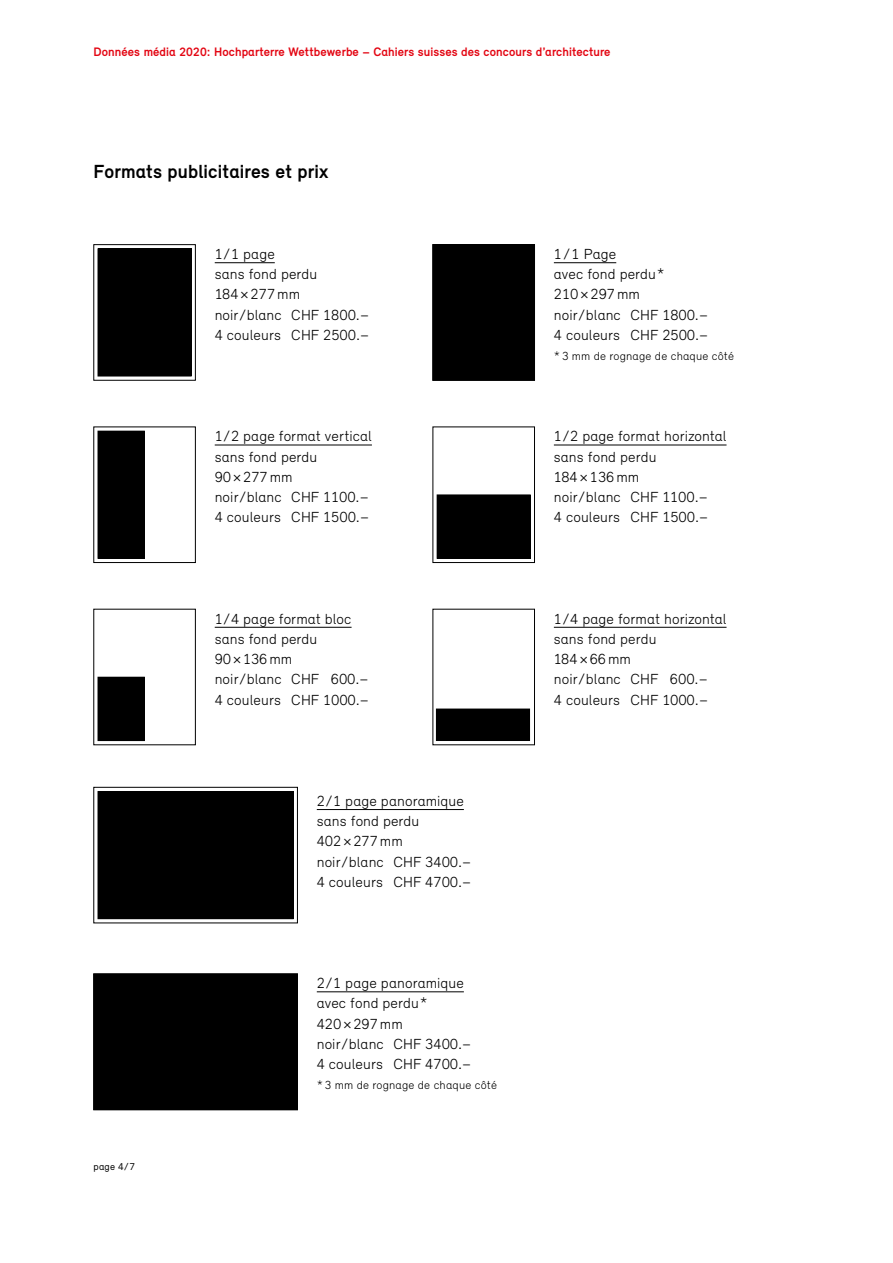
<style>
.page{position:relative;width:893px;height:1263px;background:#fff}
.page>*{position:absolute;margin:0;border:0;box-sizing:border-box;transform-origin:0 0}
.t1{font:19.5px "Relevant Bold 2";letter-spacing:.01em;color:#000}
.t2{font:300 15px/20.2px "Relevant";letter-spacing:.005em;color:#000}
.t3{font:12.6px "Relevant Bold 2";letter-spacing:.01em;color:#e30613}
.t4{font:300 12px "Relevant";letter-spacing:.01em;color:#000}
.t5{font:10.2px "Relevant";color:#000}
</style>
<div class="page">
<hr style="left:215px;top:262px;width:60px;height:1px;background:#000">
<hr style="left:554px;top:262px;width:62px;height:1px;background:#000">
<hr style="left:554px;top:627px;width:172px;height:1px;background:#000">
<hr style="left:215px;top:445px;width:157px;height:1px;background:#000">
<hr style="left:554px;top:445px;width:172px;height:1px;background:#000">
<hr style="left:215px;top:627px;width:137px;height:1px;background:#000">
<div style="left:94px;top:245px;width:101px;height:135px;background:linear-gradient(to right,#fff,#fff)"></div>
<div style="left:94px;top:244px;width:102px;height:136px;border:1px solid #000"></div>
<div style="left:98px;top:249px;width:93px;height:127px;background:#000"></div>
<div style="left:94px;top:427px;width:102px;height:136px;border:1px solid #000"></div>
<div style="left:98px;top:431px;width:46px;height:127px;background:#000"></div>
<div style="left:98px;top:431px;width:47px;height:127px;border:1px solid #000"></div>
<div style="left:433px;top:427px;width:102px;height:136px;border:1px solid #000"></div>
<div style="left:437px;top:495px;width:93px;height:63px;background:#000"></div>
<div style="left:98px;top:677px;width:46px;height:63px;background:#000"></div>
<div style="left:98px;top:677px;width:47px;height:64px;border:1px solid #000"></div>
<div style="left:436px;top:709px;width:94px;height:31px;background:#000"></div>
<div style="left:436px;top:709px;width:94px;height:32px;border:1px solid #000"></div>
<div style="left:433px;top:245px;width:101px;height:135px;background:#000"></div>
<div style="left:433px;top:244px;width:102px;height:136px;border:1px solid #000"></div>
<div style="left:94px;top:787px;width:204px;height:136px;border:1px solid #000"></div>
<div style="left:98px;top:791px;width:195px;height:128px;background:#000"></div>
<div style="left:94px;top:974px;width:203px;height:136px;background:#000"></div>
<div style="left:94px;top:974px;width:204px;height:136px;border:1px solid #000"></div>
<hr style="left:317px;top:809px;width:147px;height:1px;background:#000">
<hr style="left:317px;top:991px;width:147px;height:1px;background:#000">
<p class="t3" style="left:94px;top:44px;width:518px">Données média 2020: Hochparterre Wettbewerbe – Cahiers suisses des concours d’architecture</p>
<h1 class="t1" style="left:94px;top:159px;width:236px">Formats publicitaires et prix</h1>
<p class="t2" style="left:215px;top:243px;width:156px">1/1 page<br>sans fond perdu<br>184 × 277mm noir/blanc CHF 1800.–<br>4 couleurs CHF 2500.–</p>
<p class="t2" style="left:554px;top:243px;width:156px">1 / 1 Page<br>avec fond perdu*<br>210 × 297mm noir/blanc CHF 1800.–<br>4 couleurs CHF 2500.–</p>
<p class="t4" style="left:554px;top:349px;width:182px">* 3 mm de rognage de chaque côté</p>
<p class="t2" style="left:215px;top:426px;width:159px">1/2 page format vertical sans fond perdu<br>90 × 277mm<br>noir/blanc CHF 1100.–<br>4 couleurs CHF 1500.–</p>
<p class="t2" style="left:554px;top:426px;width:174px">1/2 page format horizontal sans fond perdu<br>184 × 136mm<br>noir/blanc CHF 1100.–<br>4 couleurs CHF 1500.–</p>
<p class="t5" style="left:94px;top:1161px;width:43px">page 4/7</p>
<p class="t2" style="left:215px;top:608px;width:156px">1/4 page format bloc sans fond perdu<br>90 × 136mm<br>noir/blanc CHF 600.–<br>4 couleurs CHF 1000.–</p>
<p class="t2" style="left:317px;top:790px;width:156px">2/1 page panoramique sans fond perdu<br>402 × 277mm noir/blanc CHF 3400.–<br>4 couleurs CHF 4700.–</p>
<p class="t2" style="left:317px;top:972px;width:156px">2/1 page panoramique avec fond perdu*<br>420 × 297mm noir/blanc CHF 3400.–<br>4 couleurs CHF 4700.–</p>
<p class="t4" style="left:317px;top:1078px;width:182px">* 3 mm de rognage de chaque côté</p>
<p class="t2" style="left:554px;top:608px;width:174px">1/4 page format horizontal sans fond perdu<br>184 × 66mm<br>noir/blanc CHF 600.–<br>4 couleurs CHF 1000.–</p>
</div>
